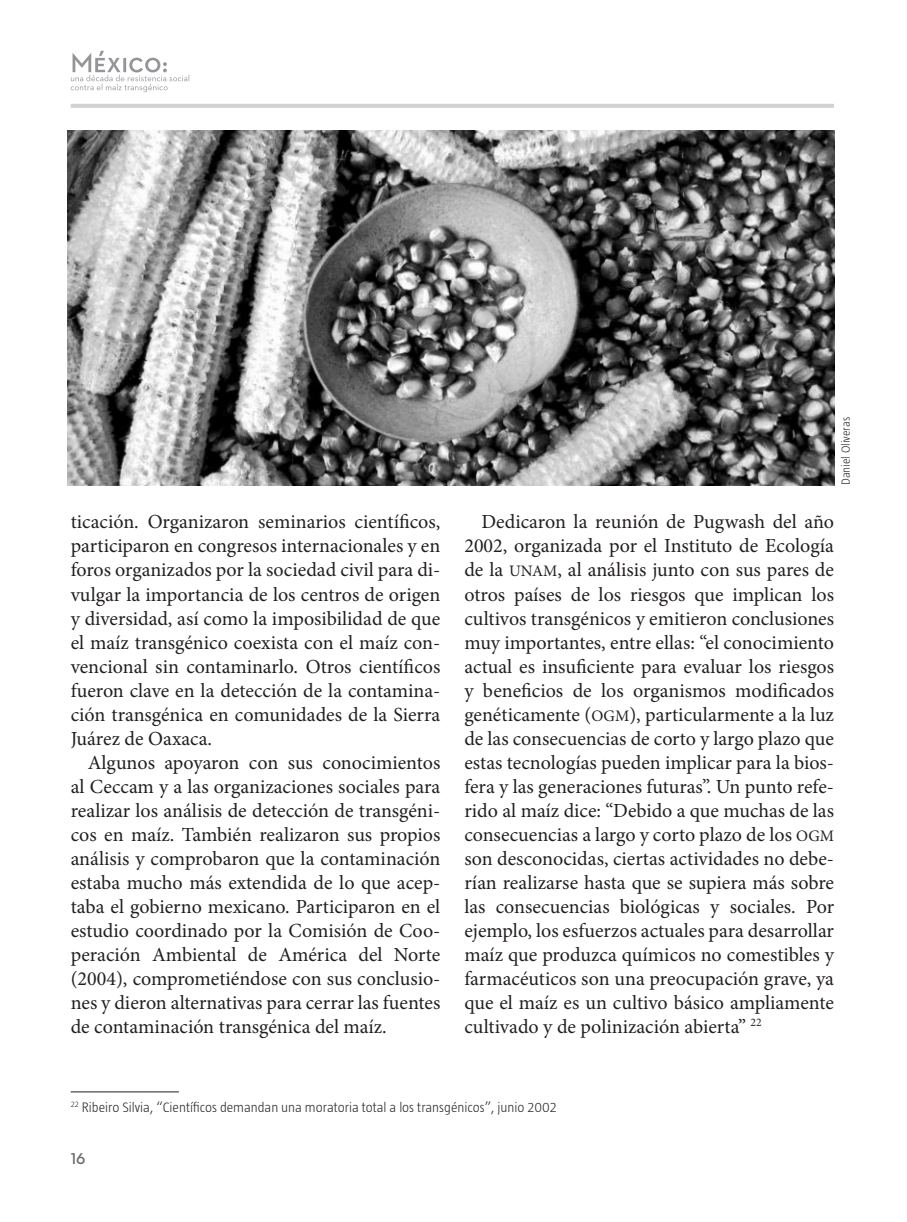
<style>
.page{position:relative;width:907px;height:1222px;background:#fff}
.page>*{position:absolute;margin:0;border:0;box-sizing:border-box;transform-origin:0 0}
.t1{font:20px/24px "Minion Pro";color:#231f20;text-align:justify}
.t2{font:600 16px "Neutraface 2 Text";color:#6c6d70}
.t3{font:300 14px "Taz";color:#231f20}
.t4{font:300 12px "Taz";color:#231f20}
.s1{font-size:16px}
</style>
<div class="page">
<svg style="left:71px;top:51px;width:118px;height:41px"></svg>
<hr style="left:71px;top:104px;width:763px;height:4px;background:#d1d2d4">
<hr style="left:71px;top:1091px;width:108px;height:1px;background:#231f20">
<img style="left:68px;top:131px;width:766px;height:354px">
<p class="t1" style="left:71px;top:510px;width:371px">ticación. Organizaron seminarios científicos, participaron en congresos internacionales y en foros organizados por la sociedad civil para di&shy;vulgar la importancia de los centros de origen y diversidad, así como la imposibilidad de que el maíz transgénico coexista con el maíz con&shy;vencional sin contaminarlo. Otros científicos fueron clave en la detección de la contamina&shy;ción transgénica en comunidades de la Sierra Juárez de Oaxaca.</p>
<p class="t1" style="left:71px;top:750px;width:371px;text-indent:17px">Algunos apoyaron con sus conocimientos al Ceccam y a las organizaciones sociales para realizar los análisis de detección de transgéni&shy;cos en maíz. También realizaron sus propios análisis y comprobaron que la contaminación estaba mucho más extendida de lo que acep&shy;taba el gobierno mexicano. Participaron en el estudio coordinado por la Comisión de Coo&shy;peración Ambiental de América del Norte (2004), comprometiéndose con sus conclusio&shy;nes y dieron alternativas para cerrar las fuentes de contaminación transgénica del maíz.</p>
<p class="t4" style="left:839px;top:485px;width:70px;rotate:-90deg">Daniel Oliveras</p>
<p class="t1" style="left:464px;top:510px;width:371px;text-indent:17px">Dedicaron la reunión de Pugwash del año 2002, organizada por el Instituto de Ecología de la <span class="s1">UNAM</span>, al análisis junto con sus pares de otros países de los riesgos que implican los cultivos transgénicos y emitieron conclusiones muy importantes, entre ellas: “el conocimiento actual es insuficiente para evaluar los riesgos y beneficios de los organismos modificados genéticamente (<span class="s1">OGM</span>), particularmente a la luz de las consecuencias de corto y largo plazo que estas tecnologías pueden implicar para la bios&shy;fera y las generaciones futuras”. Un punto refe&shy;rido al maíz dice: “Debido a que muchas de las consecuencias a largo y corto plazo de los <span class="s1">OGM </span>son desconocidas, ciertas actividades no debe&shy;rían realizarse hasta que se supiera más sobre las consecuencias biológicas y sociales. Por ejemplo, los esfuerzos actuales para desarrollar maíz que produzca químicos no comestibles y farmacéuticos son una preocupación grave, ya que el maíz es un cultivo básico ampliamente cultivado y de polinización abierta” <sup>22</sup></p>
<p class="t3" style="left:71px;top:1099px;width:487px"><sup>22</sup> Ribeiro Silvia, “Científicos demandan una moratoria total a los transgénicos”, junio 2002</p>
<p class="t2" style="left:71px;top:1148px;width:16px">16</p>
</div>
